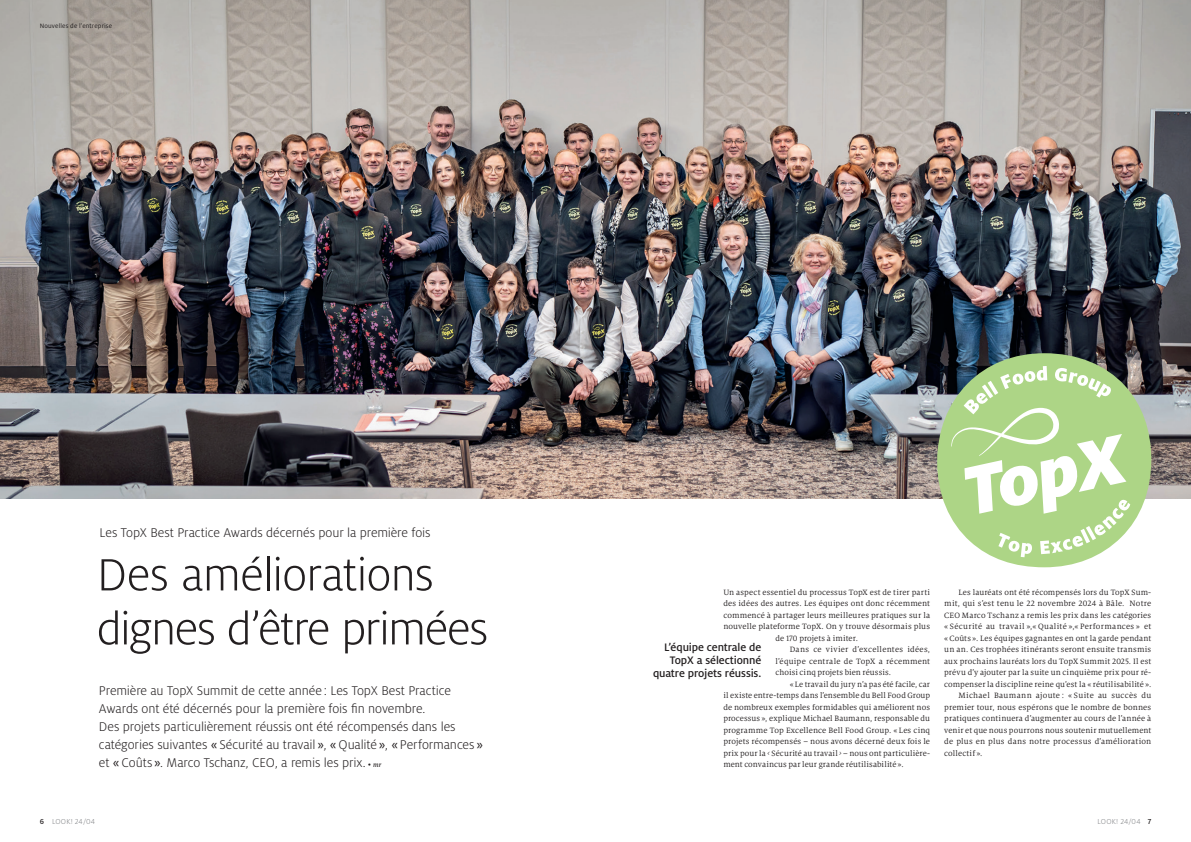
<style>
.page{position:relative;width:1191px;height:842px;background:#fff}
.page>*{position:absolute;margin:0;border:0;box-sizing:border-box;transform-origin:0 0}
.t1{font:300 50px/54px "Milo Pro";letter-spacing:-.025em;color:#231f20}
.t2{font:300 14px/18px "Milo Pro";letter-spacing:-.01em;color:#231f20}
.t3{font:500 12px/13px "Milo Pro";letter-spacing:-.01em;color:#231f20;text-align:right}
.t4{font:8.5px "Milo Serif Pro";letter-spacing:.015em;color:#231f20}
.t5{font:8.5px "Milo Serif Pro";letter-spacing:.035em;color:#231f20}
.t6{font:8.5px "Milo Serif Pro";letter-spacing:.04em;color:#231f20}
.t7{font:300 8px "Milo Pro";letter-spacing:.025em;color:#808285}
.t8{font:7px "Milo Pro";letter-spacing:.02em;color:#231f20}
.s1{font-weight:400}
.s2{font-family:"Milo Serif Pro";font-weight:400;font-size:8.5px}
.s3{font-family:"Milo Serif Pro";font-weight:500;font-style:italic;font-size:7px}
.s4{font-style:italic}
.s5{font-weight:500;color:#231f20}
</style>
<div class="page">
<img style="left:0;top:0;width:1191px;height:498px">
<img style="left:937px;top:353px;width:214px;height:214px">
<svg style="left:951px;top:366px;width:179px;height:191px"></svg>
<p class="t8" style="left:40px;top:22px;width:74px">Nouvelles de l’entreprise</p>
<h2 class="t2" style="left:100px;top:524px;width:332px">Les TopX Best Practice Awards décernés pour la première fois</h2>
<h1 class="t1" style="left:97px;top:548px;width:393px">Des améliorations dignes d’être primées</h1>
<p class="t2" style="left:99px;top:682px;width:386px">Première au TopX Summit de cette année : Les TopX Best Practice Awards ont été décernés pour la première fois fin novembre.<br>Des projets particulièrement réussis ont été récompensés dans les catégories suivantes <span class="s1">«</span> Sécurité au travail <span class="s1">»</span>, <span class="s1">«</span>Qualité <span class="s1">»</span>, <span class="s1">«</span> Performances <span class="s1">» </span>et <span class="s1">«</span> Coûts <span class="s1">»</span>. Marco Tschanz, CEO, a remis les prix. <span class="s2">•</span> <span class="s3">mr</span></p>
<p class="t4" style="left:723px;top:587px;width:208px">Un aspect essentiel du processus TopX est de tirer parti</p>
<p class="t4" style="left:723px;top:599px;width:208px">des idées des autres. Les équipes ont donc récemment</p>
<p class="t4" style="left:723px;top:610px;width:208px">commencé à partager leurs meilleures pratiques sur la</p>
<p class="t4" style="left:723px;top:622px;width:208px">nouvelle plateforme TopX. On y trouve désormais plus</p>
<p class="t4" style="left:775px;top:633px;width:84px">de 170 projets à imiter.</p>
<p class="t5" style="left:789px;top:645px;width:142px">Dans ce vivier d’excellentes idées,</p>
<p class="t4" style="left:775px;top:656px;width:156px">l’équipe centrale de TopX a récemment</p>
<p class="t4" style="left:775px;top:668px;width:117px">choisi cinq projets bien réussis.</p>
<p class="t4" style="left:789px;top:679px;width:142px">« Le travail du jury n’a pas été facile, car</p>
<p class="t4" style="left:723px;top:691px;width:208px">il existe entre-temps dans l’ensemble du Bell Food Group</p>
<p class="t4" style="left:723px;top:702px;width:208px">de nombreux exemples formidables qui améliorent nos</p>
<p class="t4" style="left:723px;top:714px;width:208px">processus », explique Michael Baumann, responsable du</p>
<p class="t4" style="left:723px;top:725px;width:208px">programme Top Excellence Bell Food Group. « Les cinq</p>
<p class="t4" style="left:723px;top:737px;width:208px">projets récompensés – nous avons décerné deux fois le</p>
<p class="t4" style="left:723px;top:748px;width:208px">prix pour la <span class="s4">‹</span> Sécurité au travail<span class="s4">›</span> – nous ont particulière-</p>
<p class="t4" style="left:723px;top:760px;width:182px">ment convaincus par leur grande réutilisabilité ».</p>
<h3 class="t3" style="left:653px;top:641px;width:110px">L’équipe centrale de<br>TopX a sélectionné quatre projets réussis.</h3>
<p class="t4" style="left:958px;top:587px;width:194px">Les lauréats ont été récompensés lors du TopX Sum-</p>
<p class="t4" style="left:944px;top:599px;width:208px">mit, qui s’est tenu le 22 novembre 2024 à Bâle. Notre</p>
<p class="t4" style="left:944px;top:610px;width:208px">CEO Marco Tschanz a remis les prix dans les catégories</p>
<p class="t6" style="left:944px;top:622px;width:208px">« Sécurité au travail »,« Qualité »,« Performances » et</p>
<p class="t4" style="left:944px;top:633px;width:208px">«Coûts ». Les équipes gagnantes en ont la garde pendant</p>
<p class="t4" style="left:944px;top:645px;width:208px">un an. Ces trophées itinérants seront ensuite transmis</p>
<p class="t4" style="left:944px;top:656px;width:208px">aux prochains lauréats lors du TopX Summit 2025. Il est</p>
<p class="t4" style="left:944px;top:668px;width:208px">prévu d’y ajouter par la suite un cinquième prix pour ré-</p>
<p class="t4" style="left:944px;top:679px;width:208px">compenser la discipline reine qu’est la « réutilisabilité ».</p>
<p class="t5" style="left:958px;top:691px;width:194px">Michael Baumann ajoute : « Suite au succès du</p>
<p class="t4" style="left:944px;top:702px;width:208px">premier tour, nous espérons que le nombre de bonnes</p>
<p class="t4" style="left:944px;top:714px;width:208px">pratiques continuera d’augmenter au cours de l’année à</p>
<p class="t4" style="left:944px;top:725px;width:208px">venir et que nous pourrons nous soutenir mutuellement</p>
<p class="t4" style="left:944px;top:737px;width:208px">de plus en plus dans notre processus d’amélioration</p>
<p class="t4" style="left:944px;top:748px;width:40px">collectif ».</p>
<p class="t7" style="left:40px;top:817px;width:57px"><span class="s5">6</span> LOOK! 24/04</p>
<p class="t7" style="left:1097px;top:817px;width:55px">LOOK! 24/04 <span class="s5">7</span></p>
</div>
